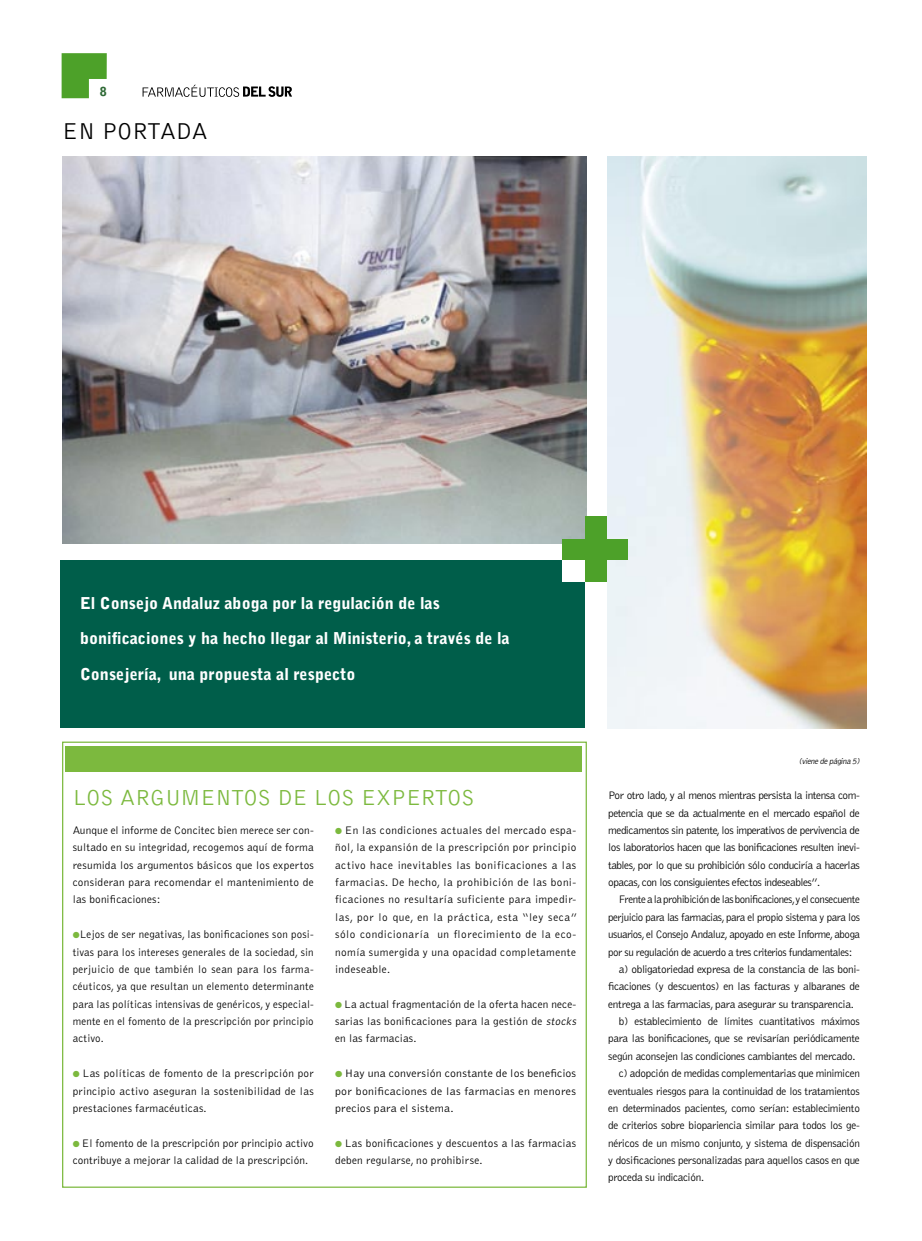
<style>
.page{position:relative;width:922px;height:1241px;background:#fff}
.page>*{position:absolute;margin:0;border:0;box-sizing:border-box;transform-origin:0 0}
.t1{font:300 23.75px "Bell Gothic";color:#000}
.cuerpo_de_texto{font:300 22.5px "Bell Gothic";color:#7cb93e}
.t2{font:900 16.25px/35.5px "Bell Gothic";color:#fff}
.t3{font:900 12.5px "Bell Gothic";color:#2e6935}
.cuerpo_de_texto-2{font:300 11.25px/17.4px "Bell Gothic";letter-spacing:.01em;color:#000;text-align:justify}
.cuerpo_de_texto-3{font:300 11.25px/17.4px "Bell Gothic";letter-spacing:.01em;color:#000;text-align:justify;scale:1.05 1}
.cuerpo_de_texto-4{font:italic 300 8.75px "Bell Gothic";color:#000}
.s1{color:#7cb93e}
.s2{font-style:italic}
</style>
<div class="page">
<svg style="left:62px;top:53px;width:45px;height:45px"></svg>
<svg style="left:142px;top:85px;width:150px;height:12px"></svg>
<img style="left:62px;top:156px;width:524px;height:388px">
<img style="left:607px;top:156px;width:259px;height:572px">
<div style="left:60px;top:560px;width:525px;height:167px;background:#005e4a"></div>
<div style="left:562px;top:560px;width:24px;height:21px;background:#fff"></div>
<div style="left:585px;top:516px;width:21px;height:65px;background:#4da129"></div>
<div style="left:562px;top:539px;width:65px;height:21px;background:#4da129"></div>
<div style="left:66px;top:745px;width:515px;height:26px;background:#7cb93e"></div>
<p class="t3" style="left:100px;top:84px;width:8px">8</p>
<p class="t1" style="left:62px;top:119px;width:147px">EN PORTADA</p>
<p class="t2" style="left:80px;top:585px;width:431px">El Consejo Andaluz aboga por la regulación de las bonificaciones y ha hecho llegar al Ministerio, a través de la<br>Consejería, una propuesta al respecto</p>
<p class="cuerpo_de_texto" style="left:73px;top:785px;width:403px">LOS ARGUMENTOS DE LOS EXPERTOS</p>
<p class="cuerpo_de_texto-2" style="left:73px;top:821px;width:243px">Aunque el informe de Concitec bien merece ser con&shy;sultado en su integridad, recogemos aquí de forma resumida los argumentos básicos que los expertos consideran para recomendar el mantenimiento de las bonificaciones:</p>
<p class="cuerpo_de_texto-2" style="left:73px;top:925px;width:242px"><span class="s1">●</span>Lejos de ser negativas, las bonificaciones son posi&shy;tivas para los intereses generales de la sociedad, sin perjuicio de que también lo sean para los farma&shy;céuticos, ya que resultan un elemento determinante para las políticas intensivas de genéricos, y especial&shy;mente en el fomento de la prescripción por principio activo.</p>
<p class="cuerpo_de_texto-2" style="left:73px;top:1064px;width:243px"><span class="s1">●</span> Las políticas de fomento de la prescripción por principio activo aseguran la sostenibilidad de las prestaciones farmacéuticas.</p>
<p class="cuerpo_de_texto-2" style="left:73px;top:1134px;width:242px"><span class="s1">●</span> El fomento de la prescripción por principio activo contribuye a mejorar la calidad de la prescripción.</p>
<p class="cuerpo_de_texto-2" style="left:335px;top:821px;width:243px"><span class="s1">●</span> En las condiciones actuales del mercado espa&shy;ñol, la expansión de la prescripción por principio activo hace inevitables las bonificaciones a las farmacias. De hecho, la prohibición de las boni&shy;ficaciones no resultaría suficiente para impedir&shy;las, por lo que, en la práctica, esta “ley seca” sólo condicionaría un florecimiento de la eco&shy;nomía sumergida y una opacidad completamente indeseable.</p>
<p class="cuerpo_de_texto-2" style="left:335px;top:995px;width:245px;text-align:left"><span class="s1">●</span> La actual fragmentación de la oferta hacen nece&shy;sarias las bonificaciones para la gestión de <span class="s2">stocks </span>en las farmacias.</p>
<p class="cuerpo_de_texto-3" style="left:335px;top:1064px;width:231px"><span class="s1">●</span> Hay una conversión constante de los beneficios por bonificaciones de las farmacias en menores precios para el sistema.</p>
<p class="cuerpo_de_texto-2" style="left:335px;top:1134px;width:242px"><span class="s1">●</span> Las bonificaciones y descuentos a las farmacias deben regularse, no prohibirse.</p>
<p class="cuerpo_de_texto-4" style="left:798px;top:756px;width:64px">(vienedepágina 5)</p>
<p class="cuerpo_de_texto-2" style="left:608px;top:787px;width:253px">Por otro lado, y al menos mientras persista la intensa com&shy;petencia que se da actualmente en el mercado español de medicamentos sin patente, los imperativos de pervivencia de los laboratorios hacen que las bonificaciones resulten inevi&shy;tables, por lo que su prohibición sólo conduciría a hacerlas opacas, con los consiguientes efectos indeseables”.</p>
<p class="cuerpo_de_texto-2" style="left:608px;top:891px;width:253px;text-indent:11px">Frente a la prohibición de las bonificaciones,y el consecuente perjuicio para las farmacias, para el propio sistema y para los usuarios, el Consejo Andaluz, apoyado en este Informe, aboga por su regulación de acuerdo a tres criterios fundamentales:</p>
<p class="cuerpo_de_texto-2" style="left:608px;top:960px;width:253px;text-indent:11px">a) obligatoriedad expresa de la constancia de las boni&shy;ficaciones (y descuentos) en las facturas y albaranes de entrega a las farmacias, para asegurar su transparencia.</p>
<p class="cuerpo_de_texto-2" style="left:608px;top:1012px;width:253px;text-indent:11px">b) establecimiento de límites cuantitativos máximos para las bonificaciones, que se revisarían periódicamente según aconsejen las condiciones cambiantes del mercado.</p>
<p class="cuerpo_de_texto-2" style="left:608px;top:1064px;width:253px;text-indent:11px">c) adopción de medidas complementarias que minimicen eventuales riesgos para la continuidad de los tratamientos en determinados pacientes, como serían: establecimiento de criterios sobre biopariencia similar para todos los ge&shy;néricos de un mismo conjunto, y sistema de dispensación y dosificaciones personalizadas para aquellos casos en que proceda su indicación.</p>
</div>
